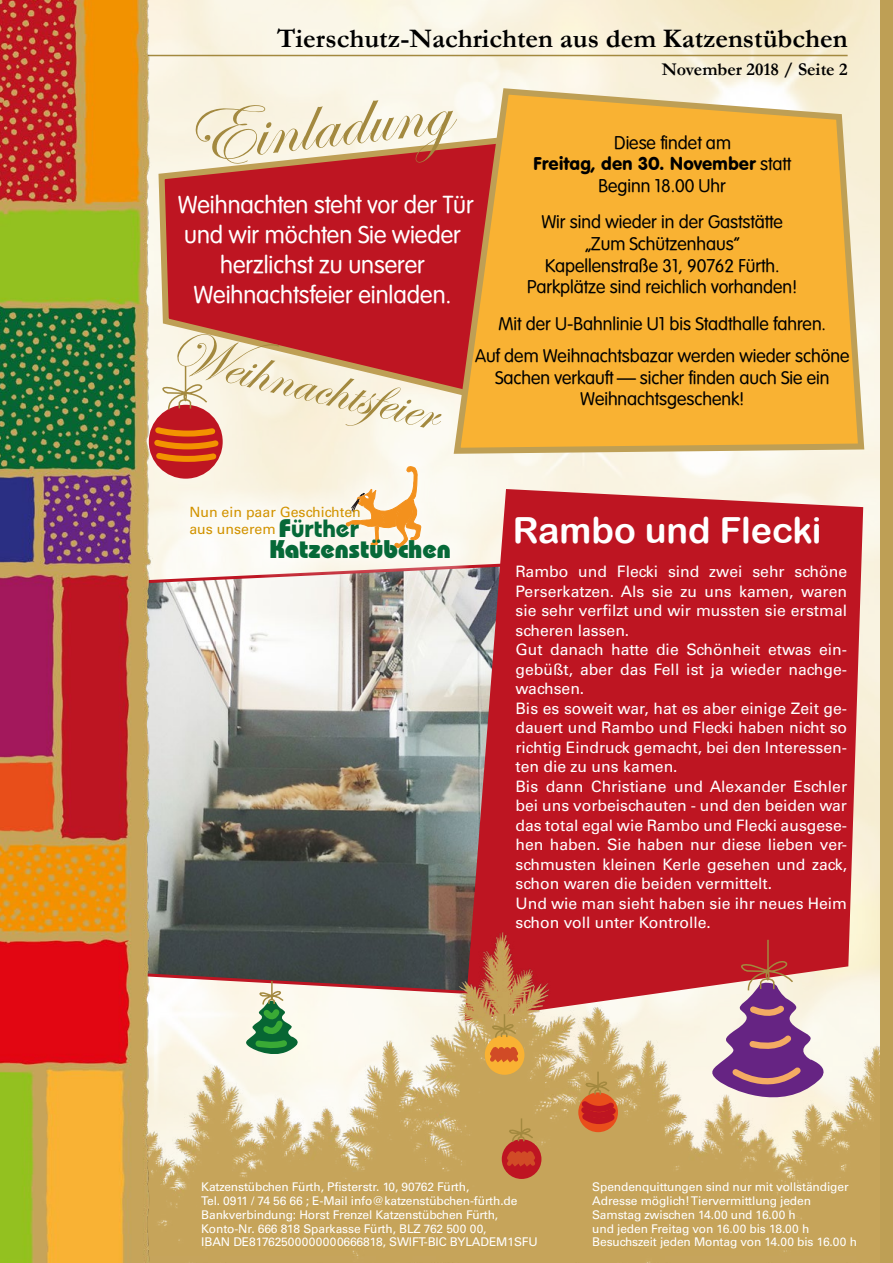
<style>
.page{position:relative;width:893px;height:1263px;background:#fff}
.page>*{position:absolute;margin:0;border:0;box-sizing:border-box;transform-origin:0 0}
.t1{font:81px "Edwardian Script ITC";color:#a3893f}
.t2{font:63px "Edwardian Script ITC";color:#a3893f}
.t3{font:36px "Arial Rounded MT Bold";color:#fff}
.t4{font:700 27px "Garamond";color:#000}
.t5{font:800 25.5px "Bauhaus IT Cby BT";color:#066938}
.t6{font:700 24.9px "Bauhaus IT Cby BT";color:#066938}
.t7{font:24px/30px "VAG Rounded Lt Normal";color:#fff;text-align:center}
.t8{font:18px/21.6px "VAG Rounded Lt Normal";color:#000;text-align:center}
.t9{font:18px "VAG Rounded BT";color:#000}
.t10{font:700 18px "Garamond";color:#000}
.t11{font:15.75px/19.5px "Univers LT";color:#fff}
.t12{font:14.1px/17px "Univers LT";color:#d29300}
.t13{font:12px/13.8px "Univers LT";letter-spacing:-.01em;color:#fff}
.s1{font-family:"VAG Rounded Lt Normal"}
.s2{font-weight:800;font-size:25.5px}
</style>
<div class="page">
<img style="left:152px;top:0;width:728px;height:932px">
<svg style="left:155px;top:131px;width:295px;height:272px;background:#ce5859"></svg>
<svg style="left:450px;top:85px;width:417px;height:372px;background:#f3b046"></svg>
<img style="left:152px;top:562px;width:313px;height:370px">
<svg style="left:465px;top:489px;width:398px;height:443px;background:#bf2530"></svg>
<img style="left:152px;top:932px;width:728px;height:331px">
<hr style="left:63px;top:55px;width:785px;height:1px;background:#a3893f">
<svg style="left:169px;top:445px;width:302px;height:135px;fill:#fbf8ee"></svg>
<svg style="left:323px;top:518px;width:4px;height:4px"></svg>
<svg style="left:345px;top:466px;width:76px;height:89px"></svg>
<img style="left:0;top:0;width:152px;height:1263px">
<div style="left:880px;top:0;width:13px;height:1263px;background:#be9f55"></div>
<div style="left:502px;top:1139px;width:39px;height:40px;background:#be1522;border-radius:50%"></div>
<svg style="left:503px;top:1118px;width:36px;height:73px"></svg>
<div style="left:149px;top:405px;width:74px;height:74px;background:#be1522;border-radius:50%"></div>
<hr style="left:185px;top:366px;width:1px;height:30px;background:#a3893f">
<svg style="left:158px;top:381px;width:50px;height:30px"></svg>
<svg style="left:150px;top:423px;width:73px;height:42px"></svg>
<svg style="left:244px;top:981px;width:59px;height:80px;background:#a8c2a1"></svg>
<hr style="left:767px;top:940px;width:2px;height:34px;background:#a3893f">
<svg style="left:707px;top:958px;width:127px;height:155px;background:#bf8fa3"></svg>
<div style="left:485px;top:1035px;width:39px;height:40px;background:#f9b233;border-radius:50%"></div>
<svg style="left:486px;top:1014px;width:36px;height:73px"></svg>
<div style="left:578px;top:1092px;width:40px;height:40px;background:#e94e1b;border-radius:50%"></div>
<svg style="left:576px;top:1071px;width:45px;height:56px"></svg>
<h3 class="t4" style="left:277px;top:21px;width:572px">Tierschutz-Nachrichten aus dem Katzenstübchen</h3>
<p class="t10" style="left:662px;top:57px;width:187px">November 2018 / Seite 2</p>
<h1 class="t1" style="left:178px;top:95px;width:268px;rotate:-7deg">Einladung</h1>
<p class="t8" style="left:614px;top:132px;width:118px">Diese findet am</p>
<p class="t9" style="left:533px;top:152px;width:259px">Freitag, den 30. November <span class="s1">statt</span></p>
<p class="t8" style="left:542px;top:167px;width:243px;line-height:36.6px">Beginn 18.00 Uhr<br>Wir sind wieder in der Gaststätte</p>
<p class="t8" style="left:527px;top:233px;width:272px">„Zum Schützenhaus“<br>Kapellenstraße 31, 90762 Fürth.<br>Parkplätze sind reichlich vorhanden!</p>
<p class="t8" style="left:475px;top:307px;width:376px;line-height:32.1px">Mit der U-Bahnlinie U1 bis Stadthalle fahren.<br>Auf dem Weihnachtsbazar werden wieder schöne</p>
<p class="t8" style="left:495px;top:366px;width:336px">Sachen verkauft – sicher finden auch Sie ein<br>Weihnachtsgeschenk!</p>
<h3 class="t7" style="left:178px;top:189px;width:297px">Weihnachten steht vor der Tür und wir möchten Sie wieder herzlichst zu unserer<br>Weihnachtsfeier einladen.</h3>
<h2 class="t2" style="left:177px;top:315px;width:277px;rotate:13deg">Weihnachtsfeier</h2>
<p class="t12" style="left:189px;top:504px;width:173px">Nun ein paar Geschichten aus unserem</p>
<h3 class="t6" style="left:279px;top:513px;width:81px"><span class="s2">F</span>ürther</h3>
<h3 class="t5" style="left:269px;top:533px;width:183px">Katzenstübchen</h3>
<h3 class="t3" style="left:513px;top:508px;width:310px">Rambo und Flecki</h3>
<p class="t11" style="left:515px;top:562px;width:333px">Rambo und Flecki sind zwei sehr schöne Perserkatzen. Als sie zu uns kamen, waren sie sehr verfilzt und wir mussten sie erstmal scheren lassen.<br>Gut danach hatte die Schönheit etwas ein&shy;gebüßt, aber das Fell ist ja wieder nachge&shy;wachsen.<br>Bis es soweit war, hat es aber einige Zeit ge&shy;dauert und Rambo und Flecki haben nicht so richtig Eindruck gemacht, bei den Interessen&shy;ten die zu uns kamen.<br>Bis dann Christiane und Alexander Eschler bei uns vorbeischauten - und den beiden war das total egal wie Rambo und Flecki ausgese&shy;hen haben. Sie haben nur diese lieben ver&shy;schmusten kleinen Kerle gesehen und zack, schon waren die beiden vermittelt.<br>Und wie man sieht haben sie ihr neues Heim schon voll unter Kontrolle.</p>
<p class="t13" style="left:201px;top:1180px;width:338px">Katzenstübchen Fürth, Pfisterstr. 10, 90762 Fürth,<br>Tel. 0911 / 74 56 66 ; E-Mail info@katzenstübchen-fürth.de Bankverbindung: Horst Frenzel Katzenstübchen Fürth, Konto-Nr. 666 818 Sparkasse Fürth, BLZ 762 500 00,<br>IBAN DE81762500000000666818, SWIFT-BIC BYLADEM1SFU</p>
<p class="t13" style="left:592px;top:1180px;width:266px">Spendenquittungen sind nur mit vollständiger Adresse möglich! Tiervermittlung jeden Samstag zwischen 14.00 und 16.00 h<br>und jeden Freitag von 16.00 bis 18.00 h Besuchszeit jeden Montag von 14.00 bis 16.00 h</p>
</div>
